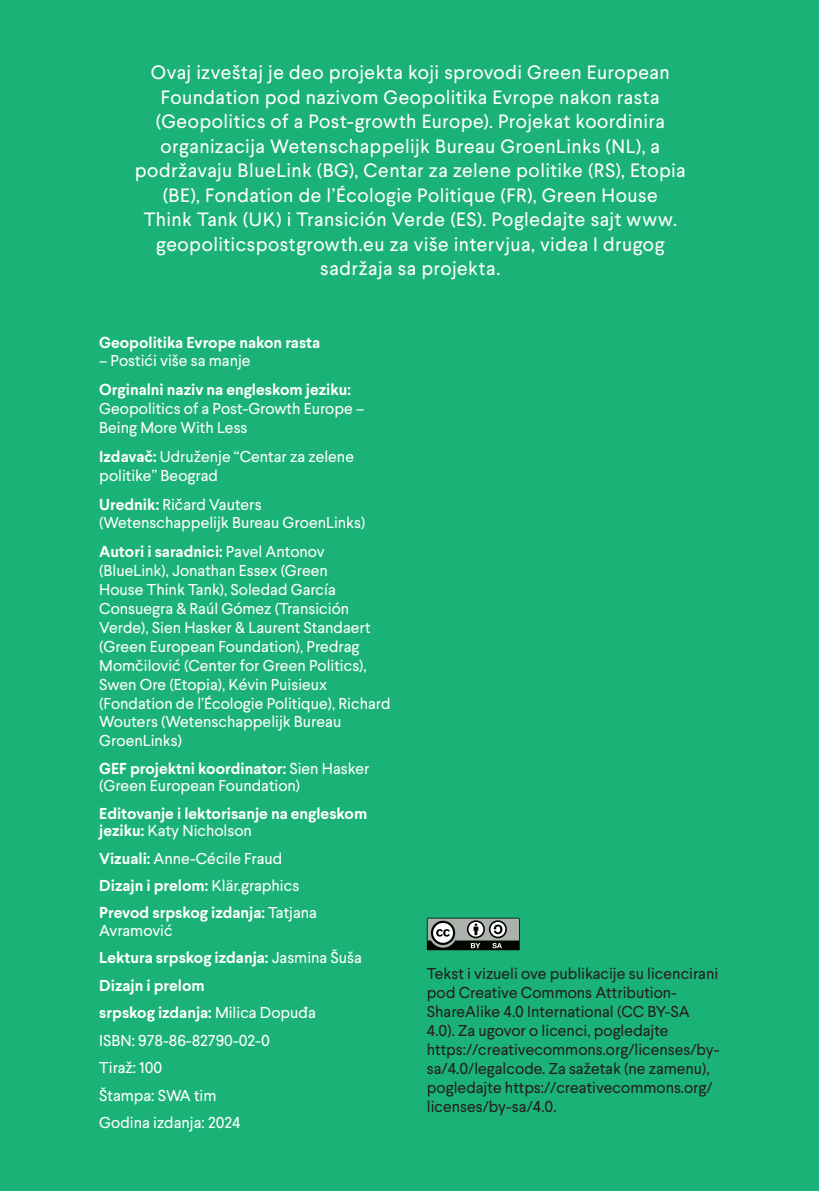
<style>
.page{position:relative;width:819px;height:1191px;background:#1bb278}
.page>*{position:absolute;margin:0;border:0;box-sizing:border-box;transform-origin:0 0}
.t1{font:19.25px/24.5px "Larsseit";letter-spacing:.025em;color:#fff;text-align:center}
.t2{font:15.75px/18.9px "Larsseit";color:#fff}
.t3{font:15.75px/18.9px "Larsseit";color:#231f20}
.t4{font:700 15.75px/27.5px "Larsseit";color:#fff}
.s1{font-weight:700}
.s2{font-weight:400}
</style>
<div class="page">
<svg style="left:427px;top:917px;width:92px;height:33px;background:#727974"></svg>
<p class="t1" style="left:135px;top:60px;width:552px">Ovaj izveštaj je deo projekta koji sprovodi Green European Foundation pod nazivom Geopolitika Evrope nakon rasta (Geopolitics of a Post-growth Europe). Projekat koordinira organizacija Wetenschappelijk Bureau GroenLinks (NL), a podržavaju BlueLink (BG), Centar za zelene politike (RS), Etopia (BE), Fondation de l’Écologie Politique (FR), Green House<br>Think Tank (UK) i Transición Verde (ES). Pogledajte sajt www. geopoliticspostgrowth.eu za više intervjua, videa I drugog sadržaja sa projekta.</p>
<p class="t4" style="left:99px;top:328px;width:222px">Geopolitika Evrope nakon rasta</p>
<p class="t2" style="left:99px;top:351px;width:153px">– Postići više sa manje</p>
<p class="t4" style="left:99px;top:376px;width:253px">Orginalni naziv na engleskom jeziku:</p>
<p class="t2" style="left:99px;top:399px;width:266px">Geopolitics of a Post-Growth Europe –<br>Being More With Less</p>
<p class="t2" style="left:99px;top:447px;width:256px"><span class="s1">Izdavač:</span> Udruženje “Centar za zelene politike” Beograd</p>
<p class="t2" style="left:99px;top:494px;width:268px"><span class="s1">Urednik:</span> Ričard Vauters (Wetenschappelijk Bureau GroenLinks)</p>
<p class="t2" style="left:99px;top:542px;width:293px"><span class="s1">Autori i saradnici:</span> Pavel Antonov (BlueLink), Jonathan Essex (Green<br>House Think Tank), Soledad García Consuegra &amp; Raúl Gómez (Transición Verde), Sien Hasker &amp; Laurent Standaert (Green European Foundation), Predrag Momčilović (Center for Green Politics), Swen Ore (Etopia), Kévin Puisieux (Fondation de l’Écologie Politique), Richard Wouters (Wetenschappelijk Bureau GroenLinks)</p>
<p class="t2" style="left:99px;top:759px;width:272px;line-height:17.5px"><span class="s1">GEF projektni koordinator:</span> Sien Hasker (Green European Foundation)</p>
<p class="t4" style="left:99px;top:804px;width:269px;line-height:17.5px">Editovanje i lektorisanje na engleskom jeziku: <span class="s2">Katy Nicholson</span></p>
<p class="t4" style="left:99px;top:844px;width:219px">Vizuali: <span class="s2">Anne-Cécile Fraud<br></span>Dizajn i prelom: <span class="s2">Klär.graphics<br></span>Prevod srpskog izdanja: <span class="s2">Tatjana</span></p>
<p class="t2" style="left:99px;top:916px;width:264px;line-height:27.5px">Avramović<br><span class="s1">Lektura srpskog izdanja:</span> Jasmina Šuša<br><span class="s1">Dizajn i prelom<br>srpskog izdanja:</span> Milica Dopuđa<br>ISBN: 978-86-82790-02-0<br>Tiraž: 100<br>Štampa: SWA tim<br>Godina izdanja: 2024</p>
<p class="t3" style="left:427px;top:964px;width:294px">Tekst i vizueli ove publikacije su licencirani pod Creative Commons Attribution-ShareAlike 4.0 International (CC BY-SA 4.0). Za ugovor o licenci, pogledajte https://creativecommons.org/licenses/by&shy;sa/4.0/legalcode. Za sažetak (ne zamenu), pogledajte https://creativecommons.org/ licenses/by-sa/4.0.</p>
</div>
